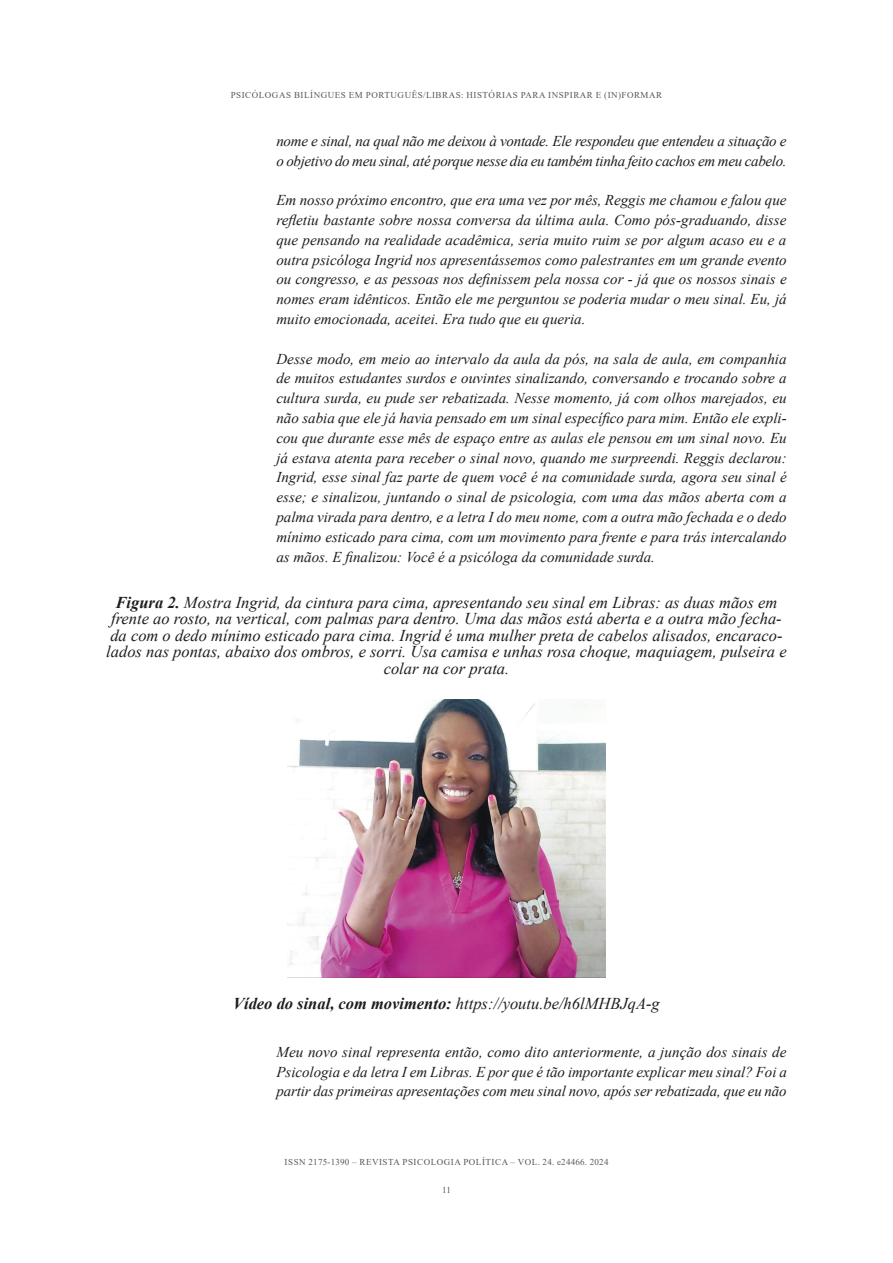
<style>
.page{position:relative;width:893px;height:1263px;background:#fff}
.page>*{position:absolute;margin:0;border:0;box-sizing:border-box;transform-origin:0 0}
.t1{font:italic 16.5px/16.5px "Times New Roman";color:#1d1d1b;text-align:center}
.t2{font:italic 15px/19.8px "Times New Roman";letter-spacing:-.005em;color:#1d1d1b;text-align:justify}
.t3{font:9px "Times New Roman";letter-spacing:.06em;color:#575756}
.s1{font-weight:700}
</style>
<div class="page">
<img style="left:288px;top:699px;width:317px;height:278px">
<p class="t3" style="left:231px;top:88px;width:433px">PSICÓLOGAS BILÍNGUES EM PORTUGUÊS/LIBRAS: HISTÓRIAS PARA INSPIRAR E (IN)FORMAR</p>
<p class="t2" style="left:276px;top:131px;width:512px">nome e sinal, na qual não me deixou à vontade. Ele respondeu que entendeu a situação e o objetivo do meu sinal, até porque nesse dia eu também tinha feito cachos em meu cabelo.</p>
<p class="t2" style="left:276px;top:190px;width:512px">Em nosso próximo encontro, que era uma vez por mês, Reggis me chamou e falou que refletiu bastante sobre nossa conversa da última aula. Como pós-graduando, disse que pensando na realidade acadêmica, seria muito ruim se por algum acaso eu e a outra psicóloga Ingrid nos apresentássemos como palestrantes em um grande evento ou congresso, e as pessoas nos definissem pela nossa cor - já que os nossos sinais e nomes eram idênticos. Então ele me perguntou se poderia mudar o meu sinal. Eu, já muito emocionada, aceitei. Era tudo que eu queria.</p>
<p class="t2" style="left:276px;top:348px;width:512px">Desse modo, em meio ao intervalo da aula da pós, na sala de aula, em companhia de muitos estudantes surdos e ouvintes sinalizando, conversando e trocando sobre a cultura surda, eu pude ser rebatizada. Nesse momento, já com olhos marejados, eu não sabia que ele já havia pensado em um sinal específico para mim. Então ele expli&shy;cou que durante esse mês de espaço entre as aulas ele pensou em um sinal novo. Eu já estava atenta para receber o sinal novo, quando me surpreendi. Reggis declarou:<br>Ingrid, esse sinal faz parte de quem você é na comunidade surda, agora seu sinal é esse; e sinalizou, juntando o sinal de psicologia, com uma das mãos aberta com a palma virada para dentro, e a letra I do meu nome, com a outra mão fechada e o dedo mínimo esticado para cima, com um movimento para frente e para trás intercalando as mãos. E finalizou: Você é a psicóloga da comunidade surda.</p>
<p class="t1" style="left:106px;top:594px;width:682px"><span class="s1">Figura 2.</span> Mostra Ingrid, da cintura para cima, apresentando seu sinal em Libras: as duas mãos em frente ao rosto, na vertical, com palmas para dentro. Uma das mãos está aberta e a outra mão fecha&shy;da com o dedo mínimo esticado para cima. Ingrid é uma mulher preta de cabelos alisados, encaraco&shy;lados nas pontas, abaixo dos ombros, e sorri. Usa camisa e unhas rosa choque, maquiagem, pulseira e colar na cor prata.</p>
<p class="t1" style="left:233px;top:995px;width:428px"><span class="s1">Vídeo do sinal, com movimento:</span> https://youtu.be/h6lMHBJqA-g</p>
<p class="t2" style="left:276px;top:1041px;width:512px">Meu novo sinal representa então, como dito anteriormente, a junção dos sinais de Psicologia e da letra I em Libras. E por que é tão importante explicar meu sinal? Foi a partir das primeiras apresentações com meu sinal novo, após ser rebatizada, que eu não</p>
<p class="t3" style="left:285px;top:1156px;width:325px">ISSN 2175-1390 – REVISTA PSICOLOGIA POLÍTICA – VOL. 24. e24466. 2024</p>
<p class="t3" style="left:442px;top:1184px;width:10px">11</p>
</div>
